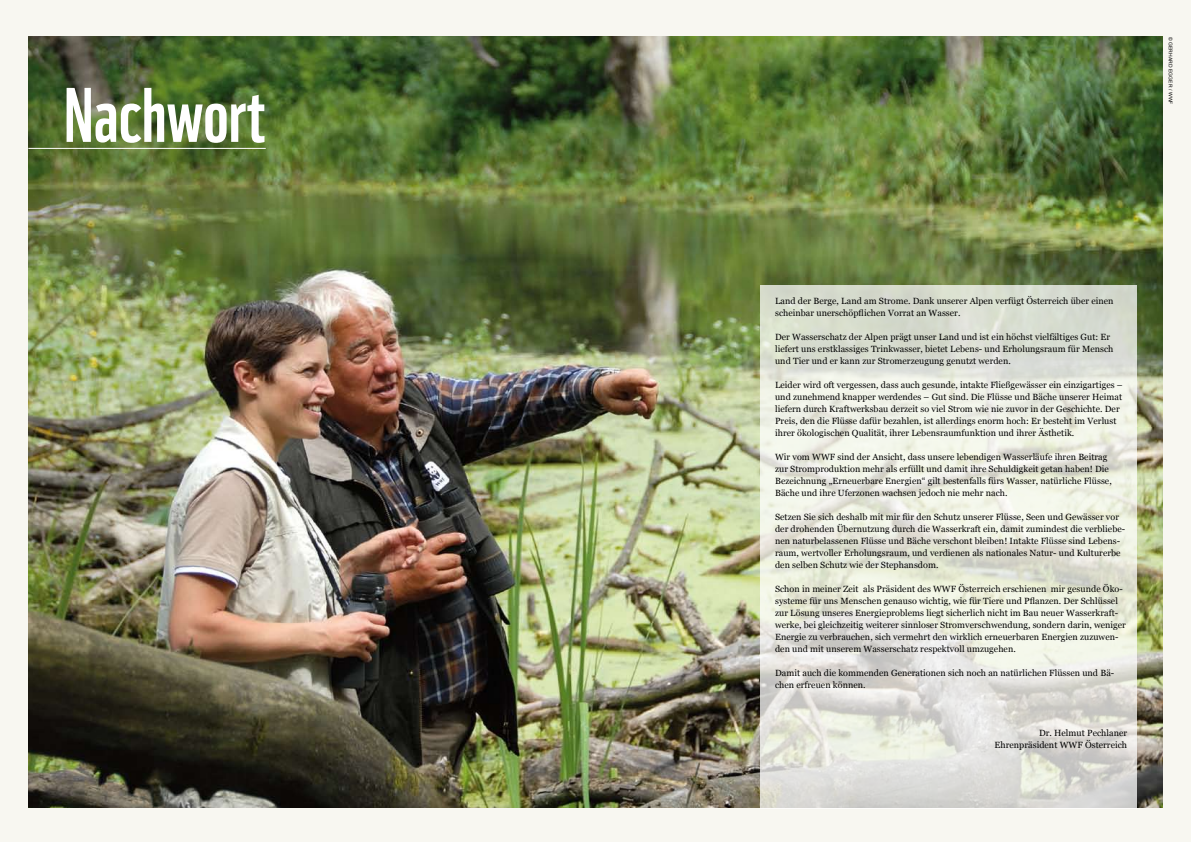
<style>
.page{position:relative;width:1191px;height:842px;background:#fff}
.page>*{position:absolute;margin:0;border:0;box-sizing:border-box;transform-origin:0 0}
.t1{font:75px "WWF";color:#fff}
.t2{font:9px/12px "Georgia";letter-spacing:.005em;color:#000}
.t3{font:5px "Arial";letter-spacing:.015em;color:#000}
</style>
<div class="page">
<div style="left:0;top:0;width:595px;height:842px;background:#f8f7f1"></div>
<div style="left:595px;top:0;width:596px;height:842px;background:#f8f7f1"></div>
<img style="left:28px;top:37px;width:1134px;height:771px">
<svg style="left:760px;top:285px;width:377px;height:523px"></svg>
<hr style="left:28px;top:148px;width:238px;height:1px;background:#fff">
<h1 class="t1" style="left:64px;top:56px;width:203px">Nachwort</h1>
<p class="t3" style="left:1173px;top:37px;width:69px;rotate:90deg">© Gerhard Egger / WWF</p>
<p class="t2" style="left:775px;top:295px;width:340px">Land der Berge, Land am Strome. Dank unserer Alpen verfügt Österreich über einen scheinbar unerschöpflichen Vorrat an Wasser.</p>
<p class="t2" style="left:775px;top:331px;width:340px">Der Wasserschatz der Alpen prägt unser Land und ist ein höchst vielfältiges Gut: Er liefert uns erstklassiges Trinkwasser, bietet Lebens- und Erholungsraum für Mensch und Tier und er kann zur Stromerzeugung genutzt werden.</p>
<p class="t2" style="left:775px;top:379px;width:349px">Leider wird oft vergessen, dass auch gesunde, intakte Fließgewässer ein einzigartiges – und zunehmend knapper werdendes – Gut sind. Die Flüsse und Bäche unserer Heimat liefern durch Kraftwerksbau derzeit so viel Strom wie nie zuvor in der Geschichte. Der Preis, den die Flüsse dafür bezahlen, ist allerdings enorm hoch: Er besteht im Verlust ihrer ökologischen Qualität, ihrer Lebensraumfunktion und ihrer Ästhetik.</p>
<p class="t2" style="left:775px;top:451px;width:338px">Wir vom WWF sind der Ansicht, dass unsere lebendigen Wasserläufe ihren Beitrag zur Stromproduktion mehr als erfüllt und damit ihre Schuldigkeit getan haben! Die Bezeichnung „Erneuerbare Energien“ gilt bestenfalls fürs Wasser, natürliche Flüsse, Bäche und ihre Uferzonen wachsen jedoch nie mehr nach.</p>
<p class="t2" style="left:775px;top:511px;width:351px">Setzen Sie sich deshalb mit mir für den Schutz unserer Flüsse, Seen und Gewässer vor der drohenden Übernutzung durch die Wasserkraft ein, damit zumindest die verbliebe&shy;nen naturbelassenen Flüsse und Bäche verschont bleiben! Intakte Flüsse sind Lebens&shy;raum, wertvoller Erholungsraum, und verdienen als nationales Natur- und Kulturerbe den selben Schutz wie der Stephansdom.</p>
<p class="t2" style="left:775px;top:583px;width:352px">Schon in meiner Zeit als Präsident des WWF Österreich erschienen mir gesunde Öko&shy;systeme für uns Menschen genauso wichtig, wie für Tiere und Pflanzen. Der Schlüssel zur Lösung unseres Energieproblems liegt sicherlich nicht im Bau neuer Wasserkraft&shy;werke, bei gleichzeitig weiterer sinnloser Stromverschwendung, sondern darin, weniger Energie zu verbrauchen, sich vermehrt den wirklich erneuerbaren Energien zuzuwen&shy;den und mit unserem Wasserschatz respektvoll umzugehen.</p>
<p class="t2" style="left:775px;top:667px;width:341px">Damit auch die kommenden Generationen sich noch an natürlichen Flüssen und Bä&shy;chen erfreuen können.</p>
<p class="t2" style="left:994px;top:727px;width:134px;text-align:right">Dr. Helmut Pechlaner<br>Ehrenpräsident WWF Österreich</p>
</div>
